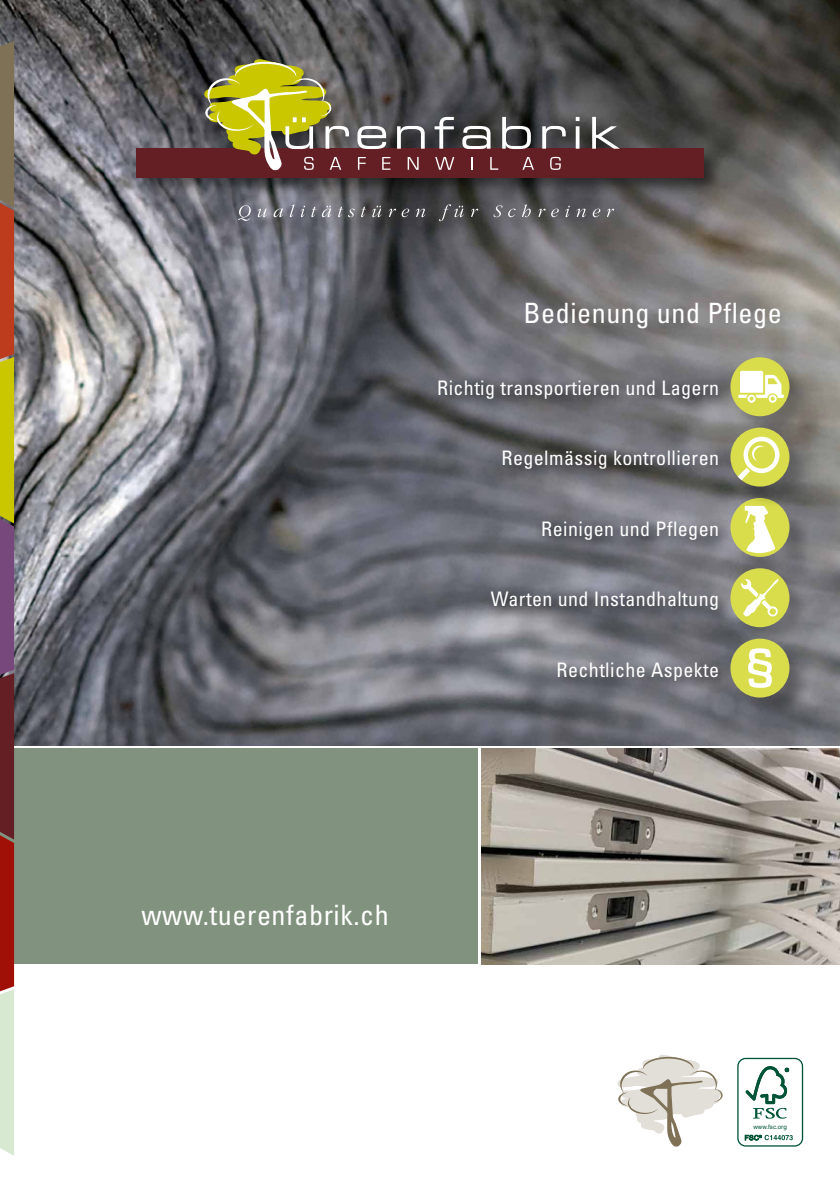
<style>
.page{position:relative;width:840px;height:1191px;background:#fff}
.page>*{position:absolute;margin:0;border:0;box-sizing:border-box;transform-origin:0 0}
.t1{font:condensed 28px "Univers";letter-spacing:.02em;color:#fff}
.t2{font:condensed 20px "Univers";letter-spacing:.02em;color:#fff}
.t3{font:6.2px "Helvetica";color:#015536}
</style>
<div class="page">
<div style="left:0;top:748px;width:477px;height:216px;background:#81937e"></div>
<img style="left:0;top:0;width:839px;height:746px">
<img style="left:481px;top:748px;width:358px;height:216px">
<svg style="left:430px;top:373px;width:301px;height:41px;background:#68686d"></svg>
<svg style="left:495px;top:443px;width:236px;height:41px;background:#5e5e61"></svg>
<svg style="left:534px;top:514px;width:197px;height:41px;background:#71727a"></svg>
<svg style="left:483px;top:584px;width:248px;height:41px;background:#6d6e75"></svg>
<svg style="left:549px;top:655px;width:182px;height:40px;background:#72737a"></svg>
<div style="left:133px;top:57px;width:589px;height:182px;background:#000;opacity:.49"></div>
<svg style="left:238px;top:205px;width:13px;height:16px"></svg>
<svg style="left:257px;top:208px;width:10px;height:9px"></svg>
<svg style="left:273px;top:208px;width:10px;height:9px"></svg>
<svg style="left:290px;top:204px;width:4px;height:13px"></svg>
<svg style="left:300px;top:206px;width:5px;height:11px"></svg>
<svg style="left:311px;top:206px;width:20px;height:11px"></svg>
<svg style="left:338px;top:207px;width:16px;height:10px"></svg>
<svg style="left:361px;top:207px;width:5px;height:10px"></svg>
<svg style="left:372px;top:206px;width:9px;height:11px"></svg>
<svg style="left:388px;top:209px;width:21px;height:8px"></svg>
<svg style="left:415px;top:209px;width:10px;height:8px"></svg>
<svg style="left:438px;top:204px;width:25px;height:17px"></svg>
<svg style="left:470px;top:209px;width:8px;height:8px"></svg>
<svg style="left:493px;top:205px;width:9px;height:12px"></svg>
<svg style="left:508px;top:209px;width:7px;height:8px"></svg>
<svg style="left:521px;top:204px;width:9px;height:13px"></svg>
<svg style="left:538px;top:209px;width:7px;height:8px"></svg>
<svg style="left:551px;top:209px;width:7px;height:8px"></svg>
<svg style="left:565px;top:206px;width:4px;height:11px"></svg>
<svg style="left:576px;top:209px;width:9px;height:8px"></svg>
<svg style="left:592px;top:209px;width:8px;height:8px"></svg>
<svg style="left:606px;top:209px;width:7px;height:8px"></svg>
<div style="left:136px;top:149px;width:567px;height:29px;background:#631f24"></div>
<svg style="left:357px;top:126px;width:29px;height:23px"></svg>
<svg style="left:397px;top:126px;width:27px;height:23px"></svg>
<svg style="left:434px;top:117px;width:19px;height:32px"></svg>
<svg style="left:462px;top:126px;width:28px;height:23px"></svg>
<svg style="left:502px;top:117px;width:28px;height:32px"></svg>
<svg style="left:542px;top:126px;width:23px;height:23px"></svg>
<svg style="left:575px;top:117px;width:4px;height:4px"></svg>
<svg style="left:575px;top:126px;width:4px;height:23px"></svg>
<svg style="left:592px;top:117px;width:27px;height:32px"></svg>
<svg style="left:204px;top:59px;width:145px;height:112px"></svg>
<svg style="left:358px;top:157px;width:7px;height:13px"></svg>
<svg style="left:382px;top:157px;width:8px;height:13px"></svg>
<svg style="left:407px;top:157px;width:11px;height:13px"></svg>
<svg style="left:435px;top:157px;width:19px;height:13px"></svg>
<svg style="left:471px;top:157px;width:1px;height:13px"></svg>
<svg style="left:490px;top:157px;width:8px;height:13px"></svg>
<svg style="left:522px;top:157px;width:11px;height:13px"></svg>
<svg style="left:550px;top:157px;width:10px;height:13px"></svg>
<div style="left:736px;top:1057px;width:66px;height:89px;border:1px solid #015536;border-radius:8px"></div>
<svg style="left:745px;top:1066px;width:43px;height:52px"></svg>
<svg style="left:744px;top:1134px;width:48px;height:6px"></svg>
<svg style="left:0;top:41px;width:14px;height:1114px;background:#9e6a48"></svg>
<svg style="left:617px;top:1055px;width:105px;height:92px"></svg>
<div style="left:731px;top:359px;width:80px;height:80px;background:#000;opacity:.24"></div>
<div style="left:730px;top:357px;width:59px;height:59px;background:#d9dd4c;border-radius:50%"></div>
<svg style="left:738px;top:371px;width:45px;height:32px"></svg>
<div style="left:731px;top:500px;width:80px;height:79px;background:#000;opacity:.24"></div>
<div style="left:730px;top:498px;width:59px;height:59px;background:#d9dd4c;border-radius:50%"></div>
<svg style="left:744px;top:509px;width:30px;height:44px"></svg>
<div style="left:731px;top:570px;width:80px;height:80px;background:#000;opacity:.24"></div>
<div style="left:730px;top:568px;width:59px;height:59px;background:#d9dd4c;border-radius:50%"></div>
<svg style="left:741px;top:579px;width:37px;height:37px"></svg>
<div style="left:731px;top:640px;width:80px;height:80px;background:#000;opacity:.24"></div>
<div style="left:730px;top:638px;width:59px;height:59px;background:#d9dd4c;border-radius:50%"></div>
<svg style="left:748px;top:648px;width:23px;height:40px"></svg>
<div style="left:731px;top:429px;width:80px;height:80px;background:#000;opacity:.24"></div>
<div style="left:730px;top:427px;width:59px;height:59px;background:#d9dd4c;border-radius:50%"></div>
<svg style="left:737px;top:468px;width:12px;height:12px"></svg>
<svg style="left:743px;top:436px;width:36px;height:37px"></svg>
<h1 class="t1" style="left:523px;top:295px;width:259px">Bedienung und Pflege</h1>
<p class="t2" style="left:437px;top:375px;width:283px">Richtig transportieren und Lagern</p>
<p class="t2" style="left:501px;top:445px;width:219px">Regelmässig kontrollieren</p>
<p class="t2" style="left:541px;top:516px;width:179px">Reinigen und Pflegen</p>
<p class="t2" style="left:490px;top:586px;width:229px">Warten und Instandhaltung</p>
<p class="t2" style="left:556px;top:657px;width:164px">Rechtliche Aspekte</p>
<h1 class="t1" style="left:141px;top:897px;width:248px">www.tuerenfabrik.ch</h1>
<p class="t3" style="left:753px;top:1122px;width:35px">www.fsc.org</p>
</div>
